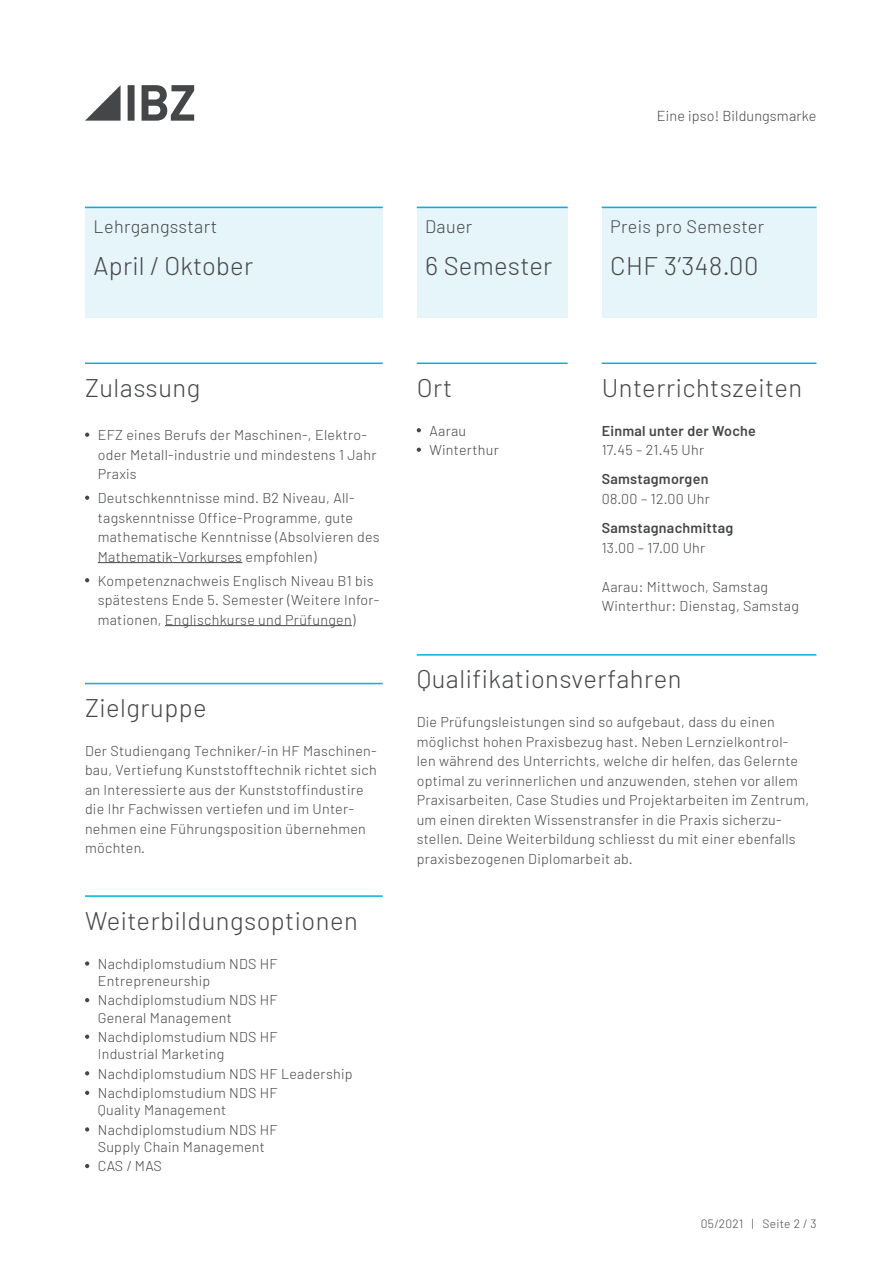
<style>
.page{position:relative;width:893px;height:1263px;background:#fff}
.page>*{position:absolute;margin:0;border:0;box-sizing:border-box;transform-origin:0 0}
.t1{font:300 25.5px "Barlow";letter-spacing:.02em;color:#454647}
.t2{font:300 18px "Barlow";letter-spacing:.02em;color:#454647}
.t3{font:300 14.4px "Barlow";letter-spacing:.01em;color:#454647}
.t4{font:300 14.25px/19.5px "Barlow";letter-spacing:.02em;color:#454647}
.t5{font:600 14.25px "Barlow";letter-spacing:.02em;color:#454647}
.t6{font:300 12px "Barlow";letter-spacing:.03em;color:#454647}
</style>
<div class="page">
<div style="left:85px;top:207px;width:298px;height:111px;background:#e5f5fa"></div>
<div style="left:417px;top:207px;width:151px;height:111px;background:#e5f5fa"></div>
<div style="left:602px;top:207px;width:214px;height:111px;background:#e5f5fa"></div>
<hr style="left:85px;top:207px;width:298px;height:1px;background:#00b2dd">
<hr style="left:417px;top:207px;width:151px;height:1px;background:#00b2dd">
<hr style="left:602px;top:207px;width:214px;height:1px;background:#00b2dd">
<hr style="left:602px;top:362px;width:214px;height:2px;background:#00b2dd">
<hr style="left:85px;top:362px;width:298px;height:2px;background:#00b2dd">
<hr style="left:98px;top:562px;width:144px;height:1px;background:#454647">
<hr style="left:165px;top:625px;width:187px;height:1px;background:#454647">
<svg style="left:85px;top:433px;width:4px;height:4px"></svg>
<svg style="left:85px;top:496px;width:4px;height:4px"></svg>
<svg style="left:85px;top:578px;width:4px;height:4px"></svg>
<hr style="left:417px;top:654px;width:399px;height:2px;background:#00b2dd">
<hr style="left:85px;top:895px;width:298px;height:2px;background:#00b2dd">
<svg style="left:85px;top:961px;width:4px;height:5px"></svg>
<svg style="left:85px;top:998px;width:4px;height:4px"></svg>
<svg style="left:85px;top:1034px;width:4px;height:5px"></svg>
<svg style="left:85px;top:1071px;width:4px;height:4px"></svg>
<svg style="left:85px;top:1091px;width:4px;height:4px"></svg>
<svg style="left:85px;top:1127px;width:4px;height:4px"></svg>
<svg style="left:85px;top:1164px;width:4px;height:4px"></svg>
<hr style="left:85px;top:683px;width:298px;height:1px;background:#00b2dd">
<hr style="left:417px;top:362px;width:151px;height:2px;background:#00b2dd">
<svg style="left:417px;top:428px;width:4px;height:4px"></svg>
<svg style="left:417px;top:448px;width:4px;height:4px"></svg>
<svg style="left:128px;top:85px;width:66px;height:36px"></svg>
<svg style="left:85px;top:85px;width:36px;height:36px"></svg>
<p class="t2" style="left:94px;top:216px;width:125px">Lehrgangsstart</p>
<h1 class="t1" style="left:94px;top:250px;width:161px">April / Oktober</h1>
<p class="t2" style="left:425px;top:216px;width:49px">Dauer</p>
<h1 class="t1" style="left:425px;top:250px;width:129px">6 Semester</h1>
<p class="t3" style="left:657px;top:107px;width:161px">Eine ipso! Bildungsmarke</p>
<p class="t2" style="left:610px;top:216px;width:156px">Preis pro Semester</p>
<h1 class="t1" style="left:610px;top:250px;width:150px">CHF 3‘348.00</h1>
<h1 class="t1" style="left:85px;top:371px;width:117px">Zulassung</h1>
<p class="t4" style="left:98px;top:425px;width:280px">EFZ eines Berufs der Maschinen-, Elektro&shy;oder Metall-industrie und mindestens 1 Jahr<br>Praxis</p>
<p class="t4" style="left:98px;top:488px;width:283px">Deutschkenntnisse mind. B2 Niveau, All&shy;tagskenntnisse Office-Programme, gute mathematische Kenntnisse (Absolvieren des Mathematik-Vorkurses empfohlen)</p>
<p class="t4" style="left:98px;top:570px;width:283px">Kompetenznachweis Englisch Niveau B1 bis spätestens Ende 5. Semester (Weitere Infor&shy;mationen, Englischkurse und Prüfungen)</p>
<h1 class="t1" style="left:85px;top:692px;width:123px">Zielgruppe</h1>
<p class="t4" style="left:85px;top:740px;width:293px">Der Studiengang Techniker/-in HF Maschinen&shy;bau, Vertiefung Kunststofftechnik richtet sich an Interessierte aus der Kunststoffindustire die Ihr Fachwissen vertiefen und im Unter&shy;nehmen eine Führungsposition übernehmen möchten.</p>
<h1 class="t1" style="left:85px;top:905px;width:274px">Weiterbildungsoptionen</h1>
<p class="t4" style="left:98px;top:955px;width:181px;line-height:17.1px">Nachdiplomstudium NDS HF<br>Entrepreneurship</p>
<p class="t4" style="left:98px;top:991px;width:181px;line-height:17.1px">Nachdiplomstudium NDS HF<br>General Management</p>
<p class="t4" style="left:98px;top:1028px;width:181px;line-height:17.1px">Nachdiplomstudium NDS HF<br>Industrial Marketing</p>
<p class="t4" style="left:98px;top:1063px;width:256px">Nachdiplomstudium NDS HF Leadership<br>Nachdiplomstudium NDS HF</p>
<p class="t4" style="left:98px;top:1100px;width:181px">Quality Management<br>Nachdiplomstudium NDS HF</p>
<p class="t4" style="left:98px;top:1136px;width:169px">Supply Chain Management<br>CAS / MAS</p>
<h1 class="t1" style="left:417px;top:371px;width:37px">Ort</h1>
<p class="t4" style="left:429px;top:420px;width:71px">Aarau<br>Winterthur</p>
<h1 class="t1" style="left:602px;top:371px;width:202px">Unterrichtszeiten</h1>
<p class="t5" style="left:602px;top:422px;width:156px">Einmal unter der Woche</p>
<p class="t4" style="left:602px;top:440px;width:104px">17.45 – 21.45 Uhr</p>
<p class="t5" style="left:602px;top:470px;width:108px">Samstagmorgen</p>
<p class="t4" style="left:602px;top:488px;width:110px">08.00 – 12.00 Uhr</p>
<p class="t5" style="left:602px;top:519px;width:133px">Samstagnachmittag</p>
<p class="t4" style="left:602px;top:537px;width:105px">13.00 – 17.00 Uhr</p>
<p class="t4" style="left:602px;top:576px;width:199px">Aarau: Mittwoch, Samstag<br>Winterthur: Dienstag, Samstag</p>
<h1 class="t1" style="left:417px;top:663px;width:266px">Qualifikationsverfahren</h1>
<p class="t4" style="left:417px;top:712px;width:394px">Die Prüfungsleistungen sind so aufgebaut, dass du einen möglichst hohen Praxisbezug hast. Neben Lernzielkontrol&shy;len während des Unterrichts, welche dir helfen, das Gelernte optimal zu verinnerlichen und anzuwenden, stehen vor allem Praxisarbeiten, Case Studies und Projektarbeiten im Zentrum, um einen direkten Wissenstransfer in die Praxis sicherzu&shy;stellen. Deine Weiterbildung schliesst du mit einer ebenfalls praxisbezogenen Diplomarbeit ab.</p>
<p class="t6" style="left:701px;top:1216px;width:117px">05/2021 | Seite 2 / 3</p>
</div>
